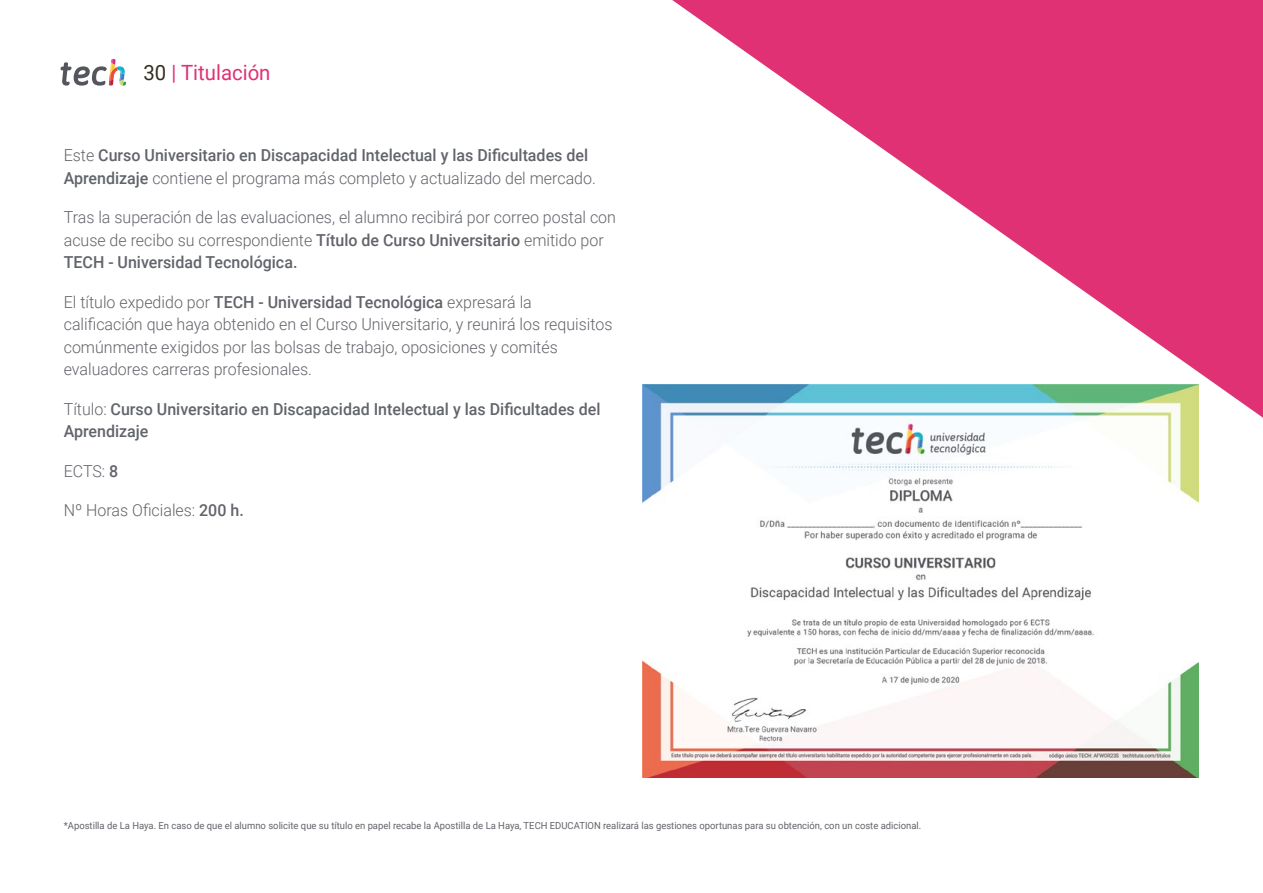
<style>
.page{position:relative;width:1263px;height:893px;background:#fff}
.page>*{position:absolute;margin:0;border:0;box-sizing:border-box;transform-origin:0 0}
.t1{font:21px "Roboto";color:#df3174}
.t2{font:300 16.5px/22.5px "Roboto";color:#61646a}
.t3{font:500 16.5px/22.5px "Roboto";color:#61646a}
.t4{font:9.75px "Roboto";color:#61646a}
.s1{color:#312e20}
.s2{font-weight:300}
.s3{font-weight:500}
</style>
<div class="page">
<svg style="left:61px;top:59px;width:65px;height:27px"></svg>
<svg style="left:672px;top:0;width:591px;height:418px;fill:#df3174"></svg>
<img style="left:642px;top:385px;width:556px;height:393px">
<p class="t1" style="left:144px;top:57px;width:129px"><span class="s1">30</span> | Titulación</p>
<p class="t3" style="left:64px;top:143px;width:534px"><span class="s2">Este</span> Curso Universitario en Discapacidad Intelectual y las Dificultades del<br>Aprendizaje <span class="s2">contiene el programa más completo y actualizado del mercado.</span></p>
<p class="t2" style="left:64px;top:205px;width:554px">Tras la superación de las evaluaciones, el alumno recibirá por correo postal con acuse de recibo su correspondiente <span class="s3">Título de Curso Universitario</span> emitido por<br><span class="s3">TECH - Universidad Tecnológica.</span></p>
<p class="t2" style="left:64px;top:290px;width:550px">El título expedido por <span class="s3">TECH - Universidad Tecnológica</span> expresará la calificación que haya obtenido en el Curso Universitario, y reunirá los requisitos comúnmente exigidos por las bolsas de trabajo, oposiciones y comités evaluadores carreras profesionales.</p>
<p class="t3" style="left:64px;top:397px;width:538px"><span class="s2">Título:</span> Curso Universitario en Discapacidad Intelectual y las Dificultades del<br>Aprendizaje</p>
<p class="t2" style="left:64px;top:459px;width:56px">ECTS: <span class="s3">8</span></p>
<p class="t2" style="left:64px;top:499px;width:182px">Nº Horas Oficiales: <span class="s3">200 h.</span></p>
<p class="t4" style="left:64px;top:818px;width:859px">*Apostilla de La Haya. En caso de que el alumno solicite que su título en papel recabe la Apostilla de La Haya, TECH EDUCATION realizará las gestiones oportunas para su obtención, con un coste adicional.</p>
</div>
